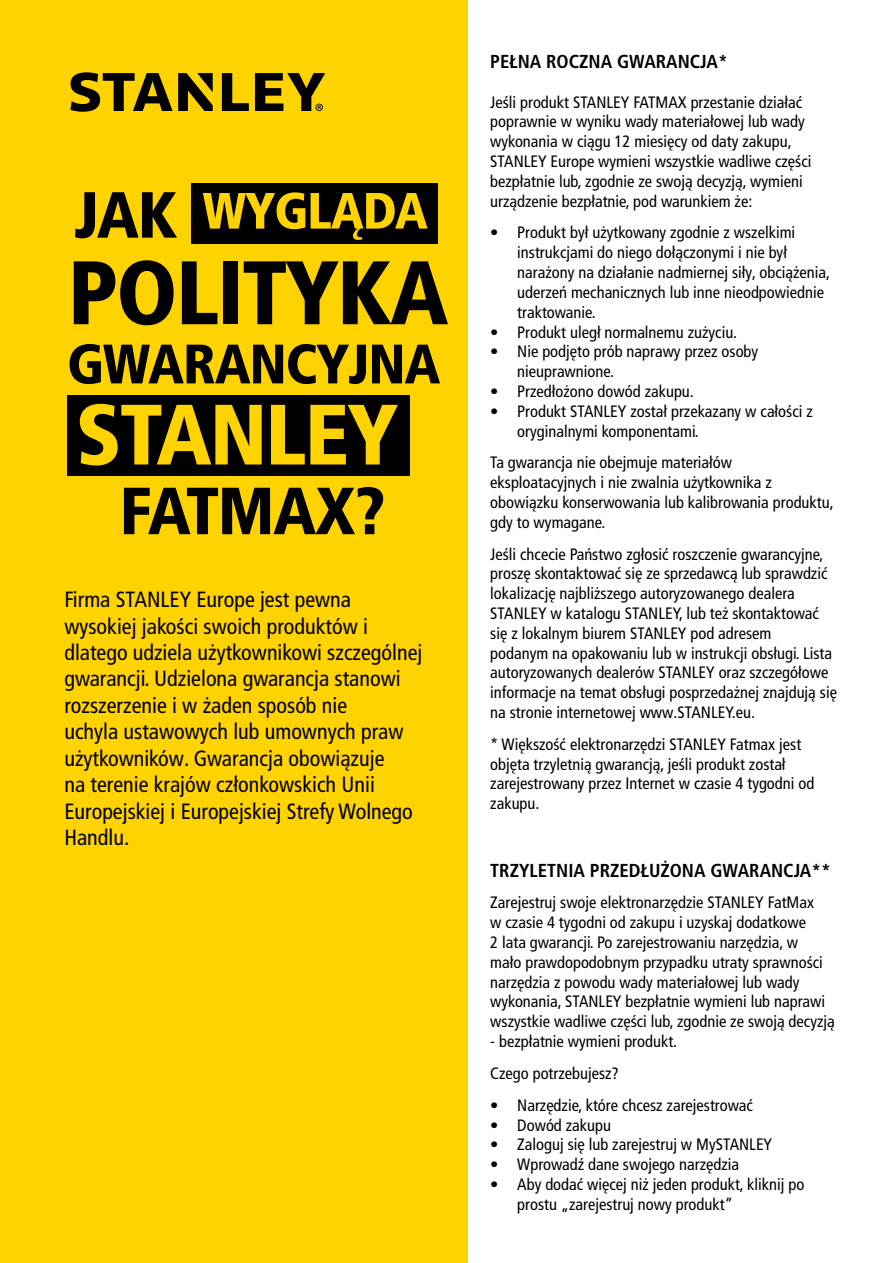
<style>
.page{position:relative;width:893px;height:1263px;background:#fff}
.page>*{position:absolute;margin:0;border:0;box-sizing:border-box;transform-origin:0 0}
.t1{font:900 condensed 90px "Frutiger LT Pro";letter-spacing:-.02em;color:#000}
.t2{font:900 condensed 85.5px "Frutiger LT Pro";letter-spacing:-.02em;color:#ffd300}
.t3{font:900 condensed 66.45px "Frutiger LT Pro";letter-spacing:-.02em;color:#000}
.t4{font:900 condensed 55.5px "Frutiger LT Pro";letter-spacing:-.02em;color:#000}
.t5{font:900 condensed 51px "Frutiger LT Pro";letter-spacing:-.02em;color:#ffd300}
.t6{font:condensed 22.05px/26.4px "Frutiger LT Pro";color:#000}
.t7{font:700 condensed 18.75px "Frutiger LT Pro";color:#000}
.t8{font:condensed 16.5px/19.8px "Frutiger LT Pro";color:#000}
.s1{font-size:65.1px;color:#000}
</style>
<div class="page">
<div style="left:0;top:0;width:468px;height:1263px;background:#ffd300"></div>
<div style="left:191px;top:183px;width:247px;height:61px;background:#000"></div>
<div style="left:67px;top:396px;width:343px;height:80px;background:#000"></div>
<svg style="left:222px;top:73px;width:27px;height:38px"></svg>
<svg style="left:70px;top:72px;width:143px;height:40px"></svg>
<svg style="left:255px;top:73px;width:70px;height:38px"></svg>
<h3 class="t5" style="left:74px;top:180px;width:355px"><span class="s1">JAK</span> WYGLĄDA</h3>
<h1 class="t1" style="left:68px;top:239px;width:382px">POLITYKA</h1>
<h3 class="t4" style="left:67px;top:331px;width:375px">GWARANCYJNA</h3>
<h2 class="t2" style="left:76px;top:383px;width:324px">STANLEY</h2>
<h3 class="t3" style="left:120px;top:471px;width:267px">FATMAX?</h3>
<p class="t6" style="left:64px;top:586px;width:359px">Firma STANLEY Europe jest pewna wysokiej jakości swoich produktów i dlatego udziela użytkownikowi szczególnej gwarancji. Udzielona gwarancja stanowi rozszerzenie i w żaden sposób nie<br>uchyla ustawowych lub umownych praw użytkowników. Gwarancja obowiązuje<br>na terenie krajów członkowskich Unii Europejskiej i Europejskiej Strefy Wolnego Handlu.</p>
<p class="t7" style="left:490px;top:50px;width:239px">PEŁNA ROCZNA GWARANCJA*</p>
<p class="t8" style="left:490px;top:92px;width:323px">Jeśli produkt STANLEY FATMAX przestanie działać poprawnie w wyniku wady materiałowej lub wady wykonania w ciągu 12 miesięcy od daty zakupu, STANLEY Europe wymieni wszystkie wadliwe części bezpłatnie lub, zgodnie ze swoją decyzją, wymieni urządzenie bezpłatnie, pod warunkiem że:</p>
<p class="t8" style="left:517px;top:223px;width:314px;text-indent:-27px">• Produkt był użytkowany zgodnie z wszelkimi instrukcjami do niego dołączonymi i nie był narażony na działanie nadmiernej siły, obciążenia, uderzeń mechanicznych lub inne nieodpowiednie traktowanie.</p>
<p class="t8" style="left:490px;top:322px;width:248px">• Produkt uległ normalnemu zużyciu.</p>
<p class="t8" style="left:517px;top:342px;width:242px;text-indent:-27px">• Nie podjęto prób naprawy przez osoby nieuprawnione.</p>
<p class="t8" style="left:490px;top:381px;width:205px">• Przedłożono dowód zakupu.</p>
<p class="t8" style="left:517px;top:401px;width:297px;text-indent:-27px">• Produkt STANLEY został przekazany w całości z oryginalnymi komponentami.</p>
<p class="t8" style="left:490px;top:453px;width:345px">Ta gwarancja nie obejmuje materiałów eksploatacyjnych i nie zwalnia użytkownika z obowiązku konserwowania lub kalibrowania produktu, gdy to wymagane.</p>
<p class="t8" style="left:490px;top:544px;width:348px">Jeśli chcecie Państwo zgłosić roszczenie gwarancyjne, proszę skontaktować się ze sprzedawcą lub sprawdzić lokalizację najbliższego autoryzowanego dealera STANLEY w katalogu STANLEY, lub też skontaktować się z lokalnym biurem STANLEY pod adresem<br>podanym na opakowaniu lub w instrukcji obsługi. Lista autoryzowanych dealerów STANLEY oraz szczegółowe informacje na temat obsługi posprzedażnej znajdują się na stronie internetowej www.STANLEY.eu.</p>
<p class="t8" style="left:490px;top:734px;width:326px">* Większość elektronarzędzi STANLEY Fatmax jest objęta trzyletnią gwarancją, jeśli produkt został zarejestrowany przez Internet w czasie 4 tygodni od zakupu.</p>
<p class="t7" style="left:490px;top:859px;width:342px">TRZYLETNIA PRZEDŁUŻONA GWARANCJA**</p>
<p class="t8" style="left:490px;top:893px;width:346px">Zarejestruj swoje elektronarzędzie STANLEY FatMax<br>w czasie 4 tygodni od zakupu i uzyskaj dodatkowe<br>2 lata gwarancji. Po zarejestrowaniu narzędzia, w<br>mało prawdopodobnym przypadku utraty sprawności narzędzia z powodu wady materiałowej lub wady wykonania, STANLEY bezpłatnie wymieni lub naprawi wszystkie wadliwe części lub, zgodnie ze swoją decyzją</p>
<p class="t8" style="left:490px;top:1025px;width:188px;line-height:31.8px">- bezpłatnie wymieni produkt.<br>Czego potrzebujesz?</p>
<p class="t8" style="left:490px;top:1095px;width:264px">• Narzędzie, które chcesz zarejestrować</p>
<p class="t8" style="left:490px;top:1115px;width:122px">• Dowód zakupu</p>
<p class="t8" style="left:490px;top:1135px;width:283px">• Zaloguj się lub zarejestruj w MySTANLEY</p>
<p class="t8" style="left:490px;top:1154px;width:250px">• Wprowadź dane swojego narzędzia</p>
<p class="t8" style="left:517px;top:1174px;width:289px;text-indent:-27px">• Aby dodać więcej niż jeden produkt, kliknij po prostu „zarejestruj nowy produkt”</p>
</div>
